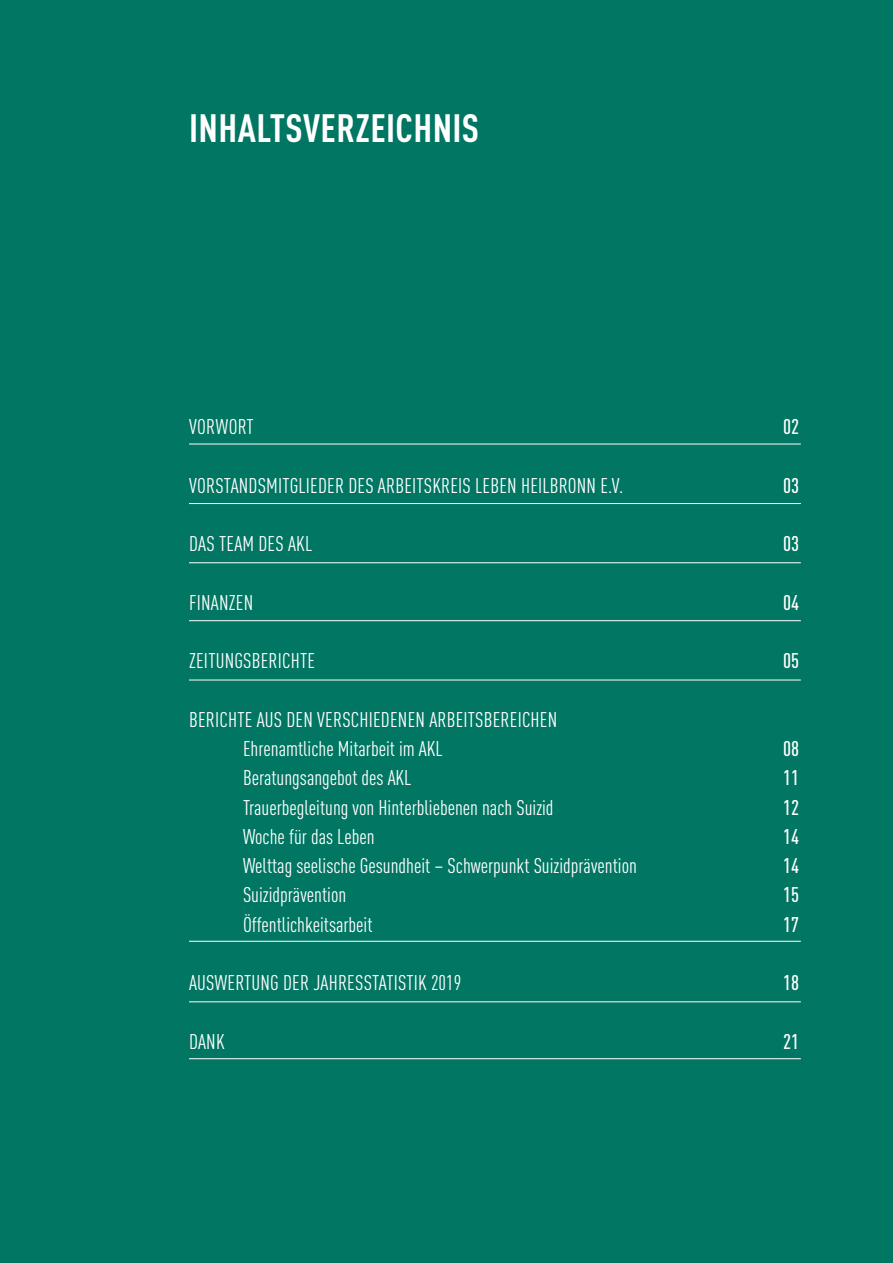
<style>
.page{position:relative;width:893px;height:1263px;background:#007663}
.page>*{position:absolute;margin:0;border:0;box-sizing:border-box;transform-origin:0 0}
.Standard_Fließtext{font:700 condensed 39px "DINOT";letter-spacing:.01em;color:#fff}
.Standard_Fließtext-2{font:condensed 21px/29.2px "DINOT";color:#fff}
.Standard_Fließtext-3{font:500 condensed 21px "DINOT";color:#fff}
</style>
<div class="page">
<hr style="left:189px;top:444px;width:612px;height:1px;background:#fff">
<hr style="left:189px;top:503px;width:612px;height:1px;background:#fff">
<hr style="left:189px;top:562px;width:612px;height:1px;background:#fff">
<hr style="left:189px;top:620px;width:612px;height:1px;background:#fff">
<hr style="left:189px;top:680px;width:612px;height:1px;background:#fff">
<hr style="left:189px;top:941px;width:612px;height:1px;background:#fff">
<hr style="left:189px;top:1001px;width:612px;height:1px;background:#fff">
<hr style="left:189px;top:1058px;width:612px;height:1px;background:#fff">
<p class="Standard_Fließtext" style="left:189px;top:104px;width:291px">INHALTSVERZEICHNIS</p>
<p class="Standard_Fließtext-2" style="left:189px;top:412px;width:66px">VORWORT</p>
<p class="Standard_Fließtext-3" style="left:783px;top:414px;width:18px">02</p>
<p class="Standard_Fließtext-2" style="left:189px;top:471px;width:436px">VORSTANDSMITGLIEDER DES ARBEITSKREIS LEBEN HEILBRONN E.V.</p>
<p class="Standard_Fließtext-3" style="left:783px;top:473px;width:18px">03</p>
<p class="Standard_Fließtext-2" style="left:189px;top:529px;width:125px">DAS TEAM DES AKL</p>
<p class="Standard_Fließtext-3" style="left:783px;top:531px;width:18px">03</p>
<p class="Standard_Fließtext-2" style="left:189px;top:588px;width:66px">FINANZEN</p>
<p class="Standard_Fließtext-3" style="left:783px;top:590px;width:18px">04</p>
<p class="Standard_Fließtext-2" style="left:189px;top:646px;width:128px">ZEITUNGSBERICHTE</p>
<p class="Standard_Fließtext-3" style="left:783px;top:648px;width:18px">05</p>
<p class="Standard_Fließtext-2" style="left:243px;top:705px;width:316px;text-indent:-54px">BERICHTE AUS DEN VERSCHIEDENEN ARBEITSBEREICHEN<br>Ehrenamtliche Mitarbeit im AKL</p>
<p class="Standard_Fließtext-3" style="left:783px;top:736px;width:18px">08</p>
<p class="Standard_Fließtext-2" style="left:243px;top:763px;width:170px">Beratungsangebot des AKL</p>
<p class="Standard_Fließtext-3" style="left:783px;top:765px;width:18px">11</p>
<p class="Standard_Fließtext-2" style="left:243px;top:792px;width:312px">Trauerbegleitung von Hinterbliebenen nach Suizid</p>
<p class="Standard_Fließtext-3" style="left:783px;top:795px;width:18px">12</p>
<p class="Standard_Fließtext-2" style="left:243px;top:822px;width:133px">Woche für das Leben</p>
<p class="Standard_Fließtext-3" style="left:783px;top:824px;width:18px">14</p>
<p class="Standard_Fließtext-2" style="left:243px;top:851px;width:395px">Welttag seelische Gesundheit – Schwerpunkt Suizidprävention</p>
<p class="Standard_Fließtext-3" style="left:783px;top:853px;width:18px">14</p>
<p class="Standard_Fließtext-2" style="left:243px;top:880px;width:105px">Suizidprävention</p>
<p class="Standard_Fließtext-3" style="left:783px;top:882px;width:18px">15</p>
<p class="Standard_Fließtext-2" style="left:243px;top:909px;width:131px">Öffentlichkeitsarbeit</p>
<p class="Standard_Fließtext-3" style="left:783px;top:912px;width:18px">17</p>
<p class="Standard_Fließtext-2" style="left:189px;top:968px;width:274px">AUSWERTUNG DER JAHRESSTATISTIK 2019</p>
<p class="Standard_Fließtext-3" style="left:783px;top:970px;width:18px">18</p>
<p class="Standard_Fließtext-2" style="left:189px;top:1026px;width:37px">DANK</p>
<p class="Standard_Fließtext-3" style="left:783px;top:1029px;width:18px">21</p>
</div>
